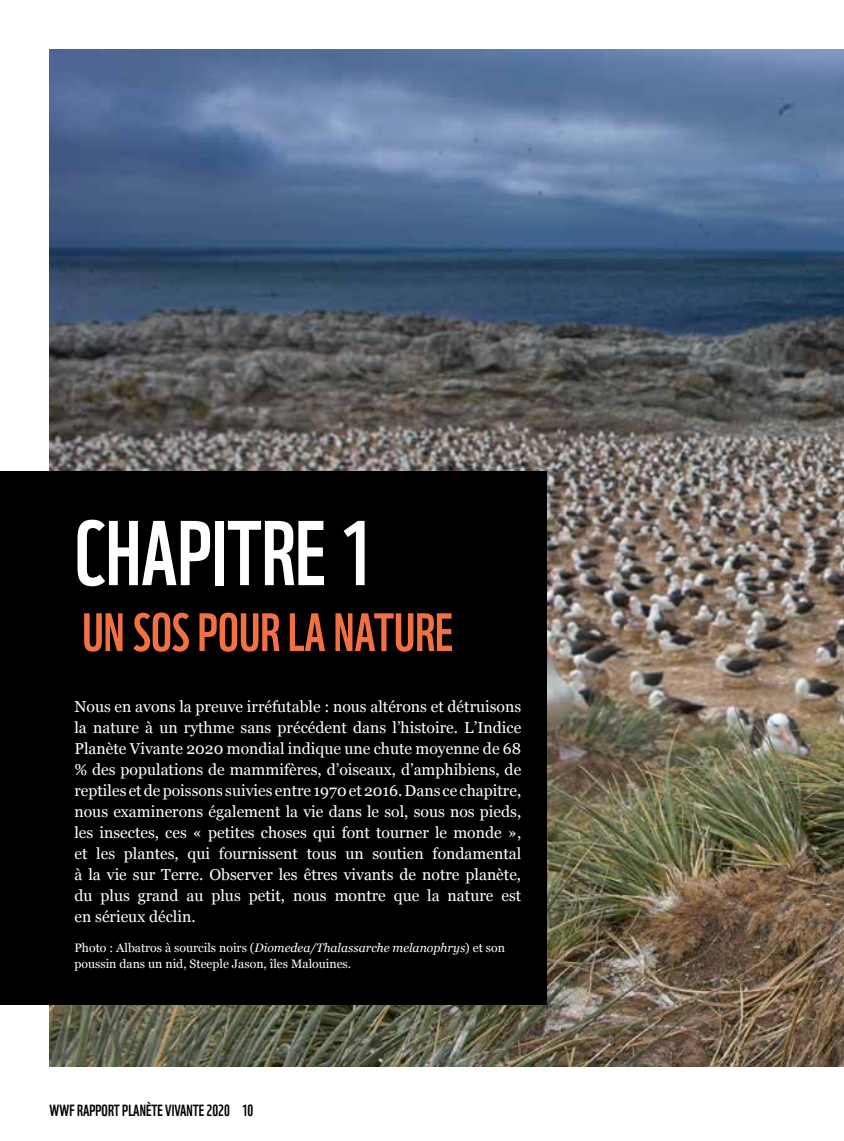
<style>
.page{position:relative;width:844px;height:1141px;background:#fff}
.page>*{position:absolute;margin:0;border:0;box-sizing:border-box;transform-origin:0 0}
.t1{font:89.25px "WWF";color:#fff}
.t2{font:52.5px "WWF";color:#f37042}
.t3{font:15.75px/21px "Georgia";color:#fff;text-align:justify}
.t4{font:15.75px "WWF";color:#000}
.t5{font:12.25px/15.8px "Georgia";color:#fff}
.s1{font-style:italic}
</style>
<div class="page">
<img style="left:50px;top:50px;width:793px;height:1017px">
<div style="left:0;top:471px;width:546px;height:534px;background:#000"></div>
<h1 class="t1" style="left:74px;top:483px;width:299px">CHAPITRE 1</h1>
<h2 class="t2" style="left:82px;top:591px;width:372px">UN SOS POUR LA NATURE</h2>
<p class="t3" style="left:74px;top:696px;width:448px">Nous en avons la preuve irréfutable : nous altérons et détruisons la nature à un rythme sans précédent dans l’histoire. L’Indice Planète Vivante 2020 mondial indique une chute moyenne de 68 % des populations de mammifères, d’oiseaux, d’amphibiens, de reptiles et de poissons suivies entre 1970 et 2016. Dans ce chapitre, nous examinerons également la vie dans le sol, sous nos pieds, les insectes, ces « petites choses qui font tourner le monde », et les plantes, qui fournissent tous un soutien fondamental à la vie sur Terre. Observer les êtres vivants de notre planète, du plus grand au plus petit, nous montre que la nature est en sérieux déclin.</p>
<p class="t5" style="left:74px;top:941px;width:432px">Photo : Albatros à sourcils noirs (<span class="s1">Diomedea/Thalassarche melanophrys</span>) et son poussin dans un nid, Steeple Jason, îles Malouines.</p>
<p class="t4" style="left:50px;top:1098px;width:205px">WWF RAPPORT PLANÈTE VIVANTE 2020 10</p>
</div>
